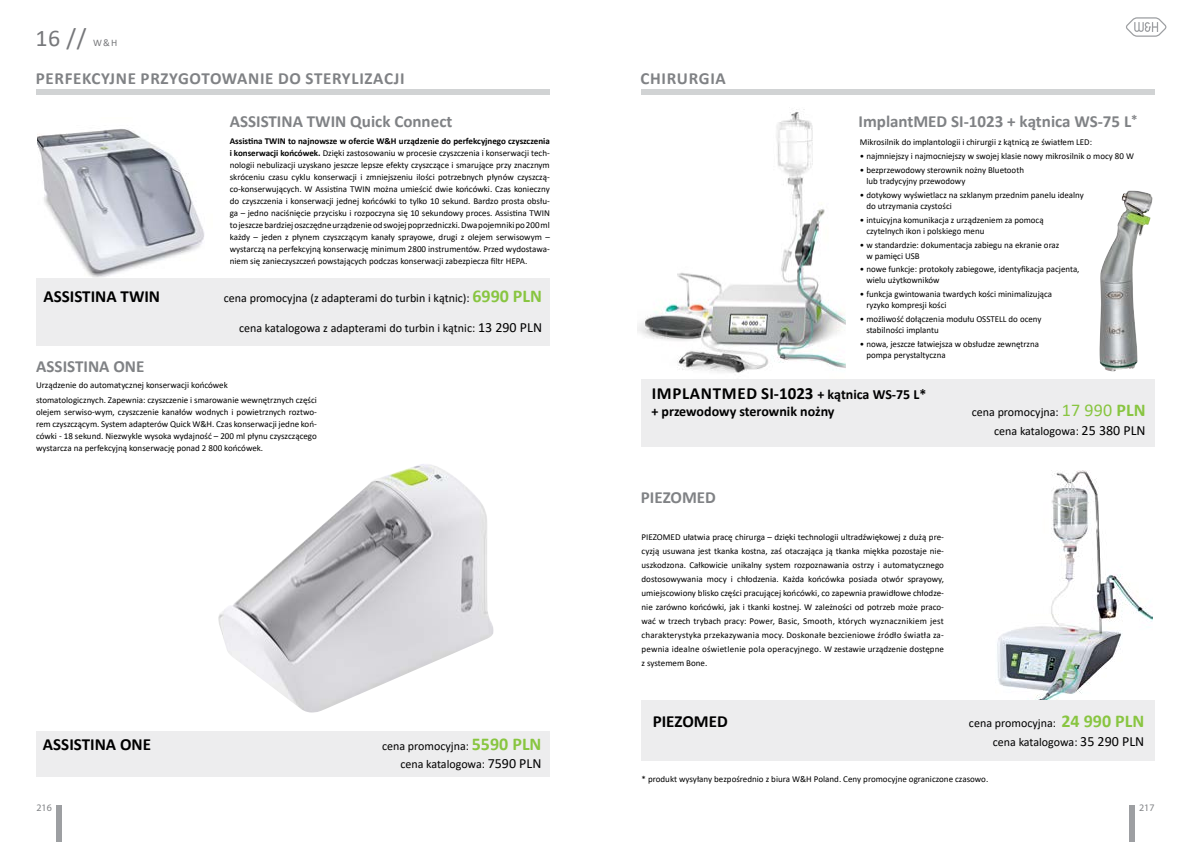
<style>
.page{position:relative;width:1191px;height:842px;background:#fff}
.page>*{position:absolute;margin:0;border:0;box-sizing:border-box;transform-origin:0 0}
.t1{font:24px "Calibri";color:#77787b}
.t2{font:700 17px "Calibri";color:#808285}
.t3{font:700 17px "Calibri";letter-spacing:.04em;color:#808285}
.t4{font:700 17px "Calibri";color:#000}
.t5{font:700 17px "Calibri";letter-spacing:.04em;color:#000}
.t6{font:700 14px "Calibri";color:#000}
.t7{font:12px/19px "Calibri";color:#000;text-align:right}
.t8{font:10px "Myriad Pro";color:#808285}
.t9{font:10px "Calibri";color:#77787b}
.t10{font:9px/12px "Calibri";color:#000}
.s1{font-size:25px}
.s2{font-weight:700}
.s3{font-weight:700;font-size:18px;color:#88c540}
.s4{font-size:14px}
.s5{font-size:18px;color:#88c540}
</style>
<div class="page">
<div style="left:57px;top:805px;width:5px;height:37px;background:#9d9fa2"></div>
<div style="left:1128px;top:805px;width:6px;height:37px;background:#9d9fa2"></div>
<div style="left:36px;top:89px;width:513px;height:6px;background:#d1d3d4"></div>
<img style="left:38px;top:129px;width:166px;height:149px">
<div style="left:37px;top:278px;width:513px;height:67px;background:#ededee"></div>
<img style="left:218px;top:464px;width:276px;height:249px">
<div style="left:36px;top:731px;width:513px;height:45px;background:#ededee"></div>
<img style="left:637px;top:109px;width:208px;height:264px">
<img style="left:995px;top:471px;width:157px;height:230px">
<div style="left:641px;top:89px;width:513px;height:6px;background:#d1d3d4"></div>
<div style="left:641px;top:379px;width:513px;height:67px;background:#ededee"></div>
<div style="left:641px;top:701px;width:513px;height:60px;background:#ededee"></div>
<img style="left:1099px;top:191px;width:53px;height:180px">
<svg style="left:1126px;top:17px;width:40px;height:20px"></svg>
<h1 class="t1" style="left:35px;top:22px;width:52px">16 <span class="s1">//</span></h1>
<p class="t9" style="left:93px;top:36px;width:25px">W&amp;H</p>
<h2 class="t3" style="left:36px;top:67px;width:370px">PERFEKCYJNE PRZYGOTOWANIE DO STERYLIZACJI</h2>
<h2 class="t2" style="left:230px;top:109px;width:224px">ASSISTINA TWIN Quick Connect</h2>
<p class="t10" style="left:230px;top:135px;width:321px;text-align:justify"><span class="s2">Assistina TWIN to najnowsze w ofercie W&amp;H urządzenie do perfekcyjnego czyszczenia i konserwacji końcówek.</span> Dzięki zastosowaniu w procesie czyszczenia i konserwacji tech&shy;nologii nebulizacji uzyskano jeszcze lepsze efekty czyszczące i smarujące przy znacznym skróceniu czasu cyklu konserwacji i zmniejszeniu ilości potrzebnych płynów czyszczą&shy;co-konserwujących. W Assistina TWIN można umieścić dwie końcówki. Czas konieczny do czyszczenia i konserwacji jednej końcówki to tylko 10 sekund. Bardzo prosta obsłu&shy;ga – jedno naciśnięcie przycisku i rozpoczyna się 10 sekundowy proces. Assistina TWIN to jeszcze bardziej oszczędne urządzenie od swojej poprzedniczki. Dwa pojemniki po 200 ml każdy – jeden z płynem czyszczącym kanały sprayowe, drugi z olejem serwisowym – wystarczą na perfekcyjną konserwację minimum 2800 instrumentów. Przed wydostawa&shy;niem się zanieczyszczeń powstających podczas konserwacji zabezpiecza filtr HEPA.</p>
<h2 class="t4" style="left:44px;top:285px;width:118px">ASSISTINA TWIN</h2>
<h3 class="t7" style="left:224px;top:289px;width:320px">cena promocyjna (z adapterami do turbin i kątnic): <span class="s3">6990 PLN</span></h3>
<h3 class="t7" style="left:239px;top:319px;width:304px">cena katalogowa z adapterami do turbin i kątnic: <span class="s4">13 290 PLN</span></h3>
<h2 class="t2" style="left:36px;top:354px;width:110px">ASSISTINA ONE</h2>
<p class="t10" style="left:36px;top:378px;width:282px;line-height:14.8px">Urządzenie do automatycznej konserwacji końcówek<br>stomatologicznych. Zapewnia: czyszczenie i smarowanie wewnętrznych części</p>
<p class="t10" style="left:36px;top:406px;width:282px;text-align:justify">olejem serwiso-wym, czyszczenie kanałów wodnych i powietrznych roztwo&shy;rem czyszczącym. System adapterów Quick W&amp;H. Czas konserwacji jedne koń&shy;cówki - 18 sekund. Niezwykle wysoka wydajność – 200 ml płynu czyszczącego wystarcza na perfekcyjną konserwację ponad 2 800 końcówek.</p>
<h2 class="t4" style="left:43px;top:732px;width:110px">ASSISTINA ONE</h2>
<h3 class="t7" style="left:382px;top:737px;width:161px;line-height:18px">cena promocyjna: <span class="s3">5590 PLN </span>cena katalogowa: <span class="s4">7590 PLN</span></h3>
<h2 class="t3" style="left:640px;top:67px;width:87px">CHIRURGIA</h2>
<h2 class="t2" style="left:858px;top:109px;width:281px">ImplantMED SI-1023 + kątnica WS-75 L<sup>*</sup></h2>
<p class="t10" style="left:860px;top:136px;width:234px">Mikrosilnik do implantologii i chirurgii z kątnicą ze światłem LED:</p>
<p class="t10" style="left:860px;top:150px;width:275px">• najmniejszy i najmocniejszy w swojej klasie nowy mikrosilnik o mocy 80 W</p>
<p class="t10" style="left:866px;top:164px;width:159px;line-height:11px;text-indent:-6px">• bezprzewodowy sterownik nożny Bluetooth lub tradycyjny przewodowy</p>
<p class="t10" style="left:866px;top:189px;width:219px;line-height:11px;text-indent:-6px">• dotykowy wyświetlacz na szklanym przednim panelu idealny do utrzymania czystości</p>
<p class="t10" style="left:866px;top:214px;width:179px;line-height:11px;text-indent:-6px">• intuicyjna komunikacja z urządzeniem za pomocą czytelnych ikon i polskiego menu</p>
<p class="t10" style="left:866px;top:239px;width:194px;line-height:11px;text-indent:-6px">• w standardzie: dokumentacja zabiegu na ekranie oraz w pamięci USB</p>
<p class="t10" style="left:866px;top:264px;width:215px;line-height:11px;text-indent:-6px">• nowe funkcje: protokoły zabiegowe, identyfikacja pacjenta, wielu użytkowników</p>
<p class="t10" style="left:866px;top:289px;width:187px;line-height:11px;text-indent:-6px">• funkcja gwintowania twardych kości minimalizująca ryzyko kompresji kości</p>
<p class="t10" style="left:866px;top:313px;width:177px;line-height:11px;text-indent:-6px">• możliwość dołączenia modułu OSSTELL do oceny stabilności implantu</p>
<p class="t10" style="left:866px;top:338px;width:174px;line-height:11px;text-indent:-6px">• nowa, jeszcze łatwiejsza w obsłudze zewnętrzna pompa perystaltyczna</p>
<h2 class="t5" style="left:651px;top:381px;width:276px">IMPLANTMED SI-1023 <span class="s4">+ kątnica WS-75 L*</span></h2>
<h3 class="t6" style="left:651px;top:401px;width:185px">+ przewodowy sterownik nożny</h3>
<h3 class="t7" style="left:971px;top:402px;width:175px">cena promocyjna: <span class="s5">17 990</span> <span class="s3">PLN </span>cena katalogowa: <span class="s4">25 380 PLN</span></h3>
<h2 class="t2" style="left:641px;top:486px;width:77px">PIEZOMED</h2>
<p class="t10" style="left:641px;top:530px;width:304px;line-height:14px;text-align:justify">PIEZOMED ułatwia pracę chirurga – dzięki technologii ultradźwiękowej z dużą pre&shy;cyzją usuwana jest tkanka kostna, zaś otaczająca ją tkanka miękka pozostaje nie&shy;uszkodzona. Całkowicie unikalny system rozpoznawania ostrzy i automatycznego dostosowywania mocy i chłodzenia. Każda końcówka posiada otwór sprayowy, umiejscowiony blisko części pracującej końcówki, co zapewnia prawidłowe chłodze&shy;nie zarówno końcówki, jak i tkanki kostnej. W zależności od potrzeb może praco&shy;wać w trzech trybach pracy: Power, Basic, Smooth, których wyznacznikiem jest charakterystyka przekazywania mocy. Doskonałe bezcieniowe źródło światła za&shy;pewnia idealne oświetlenie pola operacyjnego. W zestawie urządzenie dostępne z systemem Bone.</p>
<h2 class="t4" style="left:652px;top:709px;width:77px">PIEZOMED</h2>
<h3 class="t7" style="left:969px;top:713px;width:177px">cena promocyjna: <span class="s3">24 990 PLN </span>cena katalogowa: <span class="s4">35 290 PLN</span></h3>
<p class="t10" style="left:641px;top:773px;width:348px">* produkt wysyłany bezpośrednio z biura W&amp;H Poland. Ceny promocyjne ograniczone czasowo.</p>
<p class="t8" style="left:36px;top:802px;width:17px">216</p>
<p class="t8" style="left:1139px;top:802px;width:17px">217</p>
</div>
